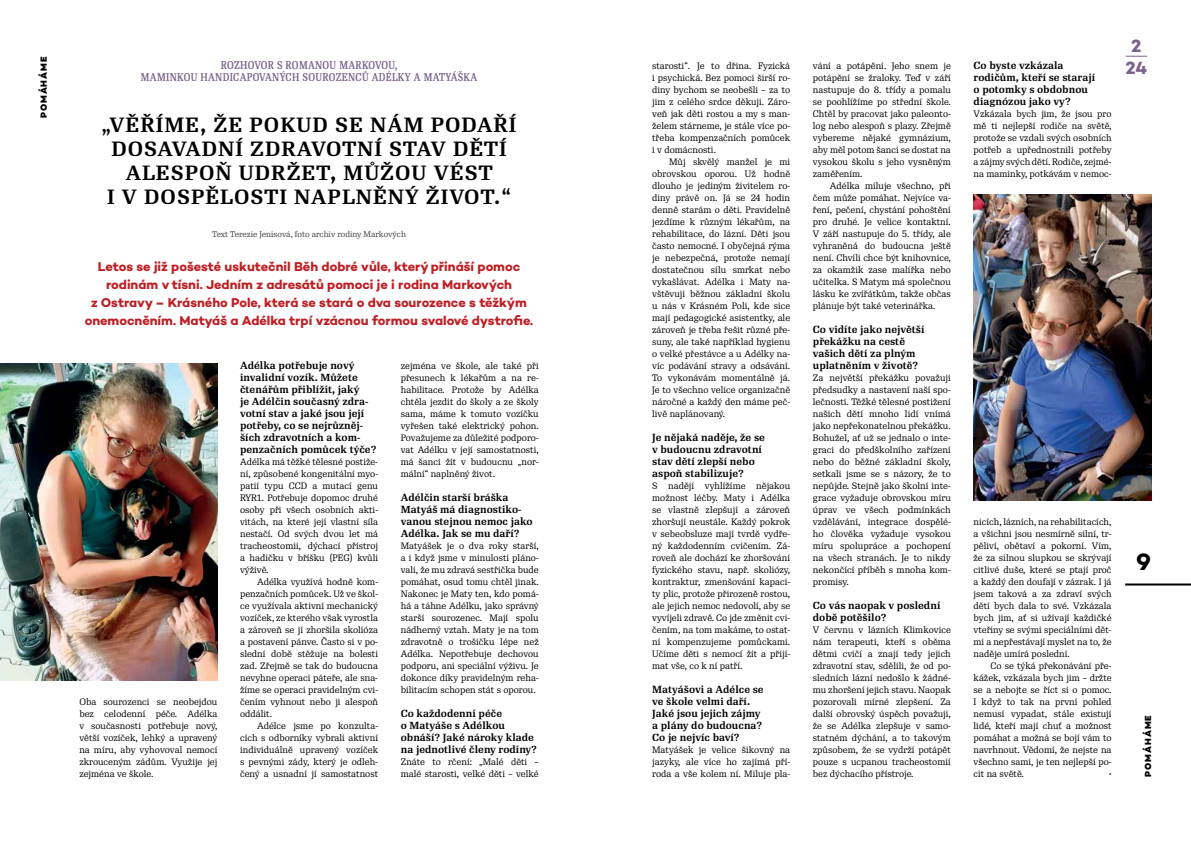
<style>
.page{position:relative;width:1191px;height:842px;background:#fff}
.page>*{position:absolute;margin:0;border:0;box-sizing:border-box;transform-origin:0 0}
.t1{font:700 24px "Campton";color:#000}
.t2{font:600 20px/24px "Re Public";letter-spacing:.05em;color:#000;text-align:center}
.t3{font:700 18px/22px "Campton";color:#7a638a;text-align:center}
.t4{font:700 13px/18px "Campton";letter-spacing:-.005em;color:#be1f24;text-align:center}
.t5{font:500 11px/12px "Re Public Cond";letter-spacing:.03em;color:#7a638a;text-align:center}
.t6{font:600 10px/12px "Re Public";color:#000}
.t7{font:9px/12px "Re Public";color:#000;text-align:justify}
.t8{font:800 9px "Campton";letter-spacing:.11em;color:#000}
.t9{font:italic 8.5px "Re Public";color:#414042}
.t10{font:8px "Re Public";color:#414042}
</style>
<div class="page">
<hr style="left:1125px;top:583px;width:66px;height:2px;background:#000">
<svg style="left:1125px;top:56px;width:22px;height:1px"></svg>
<img style="left:0;top:363px;width:217px;height:318px">
<img style="left:973px;top:194px;width:178px;height:307px">
<p class="t8" style="left:38px;top:118px;width:63px;rotate:-90deg">POMÁHÁME</p>
<p class="t5" style="left:141px;top:59px;width:338px">ROZHOVOR S ROMANOU MARKOVOU,<br>MAMINKOU HANDICAPOVANÝCH SOUROZENCŮ ADÉLKY A MATYÁŠKA</p>
<h2 class="t2" style="left:102px;top:113px;width:416px">„VĚŘÍME, ŽE POKUD SE NÁM PODAŘÍ<br>DOSAVADNÍ ZDRAVOTNÍ STAV DĚTÍ<br>ALESPOŇ UDRŽET, MŮŽOU VÉST<br>I V DOSPĚLOSTI NAPLNĚNÝ ŽIVOT.“</h2>
<p class="t10" style="left:212px;top:229px;width:195px">Text Terezie Jenisová, foto archiv rodiny Markových</p>
<p class="t4" style="left:85px;top:258px;width:450px">Letos se již pošesté uskutečnil Běh dobré vůle, který přináší pomoc rodinám v tísni. Jedním z adresátů pomoci je i rodina Markových<br>z Ostravy – Krásného Pole, která se stará o dva sourozence s těžkým onemocněním. Matyáš a Adélka trpí vzácnou formou svalové dystrofie.</p>
<p class="t7" style="left:79px;top:696px;width:139px">Oba sourozenci se neobejdou bez celodenní péče. Adélka v současnosti potřebuje nový, větší vozíček, lehký a upravený na míru, aby vyhovoval nemocí zkrouceným zádům. Využije jej zejména ve škole.</p>
<p class="t6" style="left:240px;top:359px;width:138px">Adélka potřebuje nový invalidní vozík. Můžete čtenářům přiblížit, jaký<br>je Adélčin současný zdra&shy;votní stav a jaké jsou její potřeby, co se nejrůzněj&shy;ších zdravotních a kom&shy;penzačních pomůcek týče?</p>
<p class="t7" style="left:240px;top:456px;width:139px">Adélka má těžké tělesné postiže&shy;ní, způsobené kongenitální myo&shy;patií typu CCD a mutací genu RYR1. Potřebuje dopomoc druhé osoby při všech osobních akti&shy;vitách, na které její vlastní síla nestačí. Od svých dvou let má tracheostomii, dýchací přístroj a hadičku v bříšku (PEG) kvůli výživě.</p>
<p class="t7" style="left:240px;top:576px;width:139px;text-indent:17px">Adélka využívá hodně kom&shy;penzačních pomůcek. Už ve škol&shy;ce využívala aktivní mechanický vozíček, ze kterého však vyrostla a zároveň se jí zhoršila skolióza a postavení pánve. Často si v po&shy;slední době stěžuje na bolesti zad. Zřejmě se tak do budoucna nevyhne operaci páteře, ale sna&shy;žíme se operaci pravidelným cvi&shy;čením vyhnout nebo ji alespoň oddálit.</p>
<p class="t7" style="left:240px;top:720px;width:139px;text-indent:17px">Adélce jsme po konzulta&shy;cích s odborníky vybrali aktivní individuálně upravený vozíček s pevnými zády, který je odleh&shy;čený a usnadní jí samostatnost</p>
<p class="t7" style="left:401px;top:360px;width:139px">zejména ve škole, ale také při přesunech k lékařům a na re&shy;habilitace. Protože by Adélka chtěla jezdit do školy a ze školy sama, máme k tomuto vozíčku vyřešen také elektrický pohon.<br>Považujeme za důležité podporo&shy;vat Adélku v její samostatnosti, má šanci žít v budoucnu „nor&shy;mální“ naplněný život.</p>
<p class="t6" style="left:401px;top:491px;width:133px">Adélčin starší bráška<br>Matyáš má diagnostiko&shy;vanou stejnou nemoc jako<br>Adélka. Jak se mu daří?</p>
<p class="t7" style="left:401px;top:540px;width:139px">Matyášek je o dva roky starší, a i když jsme v minulosti pláno&shy;vali, že mu zdravá sestřička bude pomáhat, osud tomu chtěl jinak.<br>Nakonec je Maty ten, kdo pomá&shy;há a táhne Adélku, jako správný starší sourozenec. Mají spolu nádherný vztah. Maty je na tom zdravotně o trošičku lépe než Adélka. Nepotřebuje dechovou podporu, ani speciální výživu. Je dokonce díky pravidelným reha&shy;bilitacím schopen stát s oporou.</p>
<p class="t6" style="left:401px;top:707px;width:138px">Co každodenní péče<br>o Matyáše s Adélkou obnáší? Jaké nároky klade na jednotlivé členy rodiny?</p>
<p class="t7" style="left:401px;top:756px;width:139px">Znáte to rčení: „Malé děti – malé starosti, velké děti – velké</p>
<p class="t7" style="left:652px;top:60px;width:139px">starosti“. Je to dřina. Fyzická i psychická. Bez pomoci širší ro&shy;diny bychom se neobešli – za to jim z celého srdce děkuji. Záro&shy;veň jak děti rostou a my s man&shy;želem stárneme, je stále více po&shy;třeba kompenzačních pomůcek i v domácnosti.</p>
<p class="t7" style="left:652px;top:156px;width:139px;text-indent:17px">Můj skvělý manžel je mi obrovskou oporou. Už hodně dlouho je jediným živitelem ro&shy;diny právě on. Já se 24 hodin denně starám o děti. Pravidelně jezdíme k různým lékařům, na rehabilitace, do lázní. Děti jsou často nemocné. I obyčejná rýma je nebezpečná, protože nemají dostatečnou sílu smrkat nebo vykašlávat. Adélka i Maty na&shy;vštěvují běžnou základní školu u nás v Krásném Poli, kde sice mají pedagogické asistentky, ale zároveň je třeba řešit různé pře&shy;suny, ale také například hygienu o velké přestávce a u Adélky na&shy;víc podávání stravy a odsávání.<br>To vykonávám momentálně já.<br>Je to všechno velice organizačně náročné a každý den máme peč&shy;livě naplánovaný.</p>
<p class="t6" style="left:652px;top:431px;width:114px">Je nějaká naděje, že se v budoucnu zdravotní stav dětí zlepší nebo aspoň stabilizuje?</p>
<p class="t7" style="left:652px;top:480px;width:139px">S nadějí vyhlížíme nějakou možnost léčby. Maty i Adélka se vlastně zlepšují a zároveň zhoršují neustále. Každý pokrok v sebeobsluze mají tvrdě vydře&shy;ný každodenním cvičením. Zá&shy;roveň ale dochází ke zhoršování fyzického stavu, např. skoliózy, kontraktur, zmenšování kapaci&shy;ty plic, protože přirozeně rostou, ale jejich nemoc nedovolí, aby se vyvíjeli zdravě. Co jde změnit cvi&shy;čením, na tom makáme, to ostat&shy;ní kompenzujeme pomůckami.<br>Učíme děti s nemocí žít a přijí&shy;mat vše, co k ní patří.</p>
<p class="t6" style="left:652px;top:683px;width:113px">Matyášovi a Adélce se ve škole velmi daří.<br>Jaké jsou jejich zájmy a plány do budoucna?<br>Co je nejvíc baví?</p>
<p class="t7" style="left:652px;top:744px;width:139px">Matyášek je velice šikovný na jazyky, ale více ho zajímá pří&shy;roda a vše kolem ní. Miluje pla-</p>
<p class="t7" style="left:813px;top:60px;width:139px">vání a potápění. Jeho snem je potápění se žraloky. Teď v září nastupuje do 8. třídy a pomalu se poohlížíme po střední škole.<br>Chtěl by pracovat jako paleonto&shy;log nebo alespoň s plazy. Zřejmě vybereme nějaké gymnázium, aby měl potom šanci se dostat na vysokou školu s jeho vysněným zaměřením.</p>
<p class="t7" style="left:813px;top:180px;width:139px;text-indent:17px">Adélka miluje všechno, při čem může pomáhat. Nejvíce va&shy;ření, pečení, chystání pohoštění pro druhé. Je velice kontaktní.<br>V září nastupuje do 5. třídy, ale vyhraněná do budoucna ještě není. Chvíli chce být knihovnice, za okamžik zase malířka nebo učitelka. S Matym má společnou lásku ke zvířátkům, takže občas plánuje být také veterinářka.</p>
<p class="t6" style="left:813px;top:323px;width:113px">Co vidíte jako největší překážku na cestě vašich dětí za plným uplatněním v životě?</p>
<p class="t7" style="left:813px;top:372px;width:139px">Za největší překážku považuji předsudky a nastavení naší spo&shy;lečnosti. Těžké tělesné postižení našich dětí mnoho lidí vnímá jako nepřekonatelnou překážku.<br>Bohužel, ať už se jednalo o inte&shy;graci do předškolního zařízení nebo do běžné základní školy, setkali jsme se s názory, že to nepůjde. Stejně jako školní inte&shy;grace vyžaduje obrovskou míru úprav ve všech podmínkách vzdělávání, integrace dospělé&shy;ho člověka vyžaduje vysokou míru spolupráce a pochopení na všech stranách. Je to nikdy nekončící příběh s mnoha kom&shy;promisy.</p>
<p class="t6" style="left:813px;top:599px;width:129px">Co vás naopak v poslední době potěšilo?</p>
<p class="t7" style="left:813px;top:624px;width:139px">V červnu v lázních Klimkovice nám terapeuti, kteří s oběma dětmi cvičí a znají tedy jejich zdravotní stav, sdělili, že od po&shy;sledních lázní nedošlo k žádné&shy;mu zhoršení jejich stavu. Naopak pozorovali mírné zlepšení. Za další obrovský úspěch považuji, že se Adélka zlepšuje v samo&shy;statném dýchání, a to takovým způsobem, že se vydrží potápět pouze s ucpanou tracheostomií bez dýchacího přístroje.</p>
<p class="t6" style="left:973px;top:59px;width:123px">Co byste vzkázala rodičům, kteří se starají o potomky s obdobnou diagnózou jako vy?</p>
<p class="t7" style="left:973px;top:108px;width:139px">Vzkázala bych jim, že jsou pro mě ti nejlepší rodiče na světě, protože se vzdali svých osobních potřeb a upřednostnili potřeby a zájmy svých dětí. Rodiče, zejmé&shy;na maminky, potkávám v nemoc-</p>
<h3 class="t3" style="left:1125px;top:34px;width:23px">2<br>24</h3>
<p class="t7" style="left:973px;top:516px;width:139px">nicích, lázních, na rehabilitacích, a všichni jsou nesmírně silní, tr&shy;pěliví, obětaví a pokorní. Vím, že za silnou slupkou se skrývají citlivé duše, které se ptají proč a každý den doufají v zázrak. I já jsem taková a za zdraví svých dětí bych dala to své. Vzkázala bych jim, ať si užívají každičké vteřiny se svými speciálními dět&shy;mi a nepřestávají myslet na to, že naděje umírá poslední.</p>
<p class="t7" style="left:973px;top:660px;width:139px;text-indent:17px">Co se týká překonávání pře&shy;kážek, vzkázala bych jim – držte se a nebojte se říct si o pomoc.<br>I když to tak na první pohled nemusí vypadat, stále existují lidé, kteří mají chuť a možnost pomáhat a možná se bojí vám to navrhnout. Vědomí, že nejste na všechno sami, je ten nejlepší po&shy;cit na světě.</p>
<p class="t9" style="left:1109px;top:769px;width:4px">•</p>
<h1 class="t1" style="left:1136px;top:546px;width:16px">9</h1>
<p class="t8" style="left:1142px;top:777px;width:63px;rotate:-90deg">POMÁHÁME</p>
</div>
